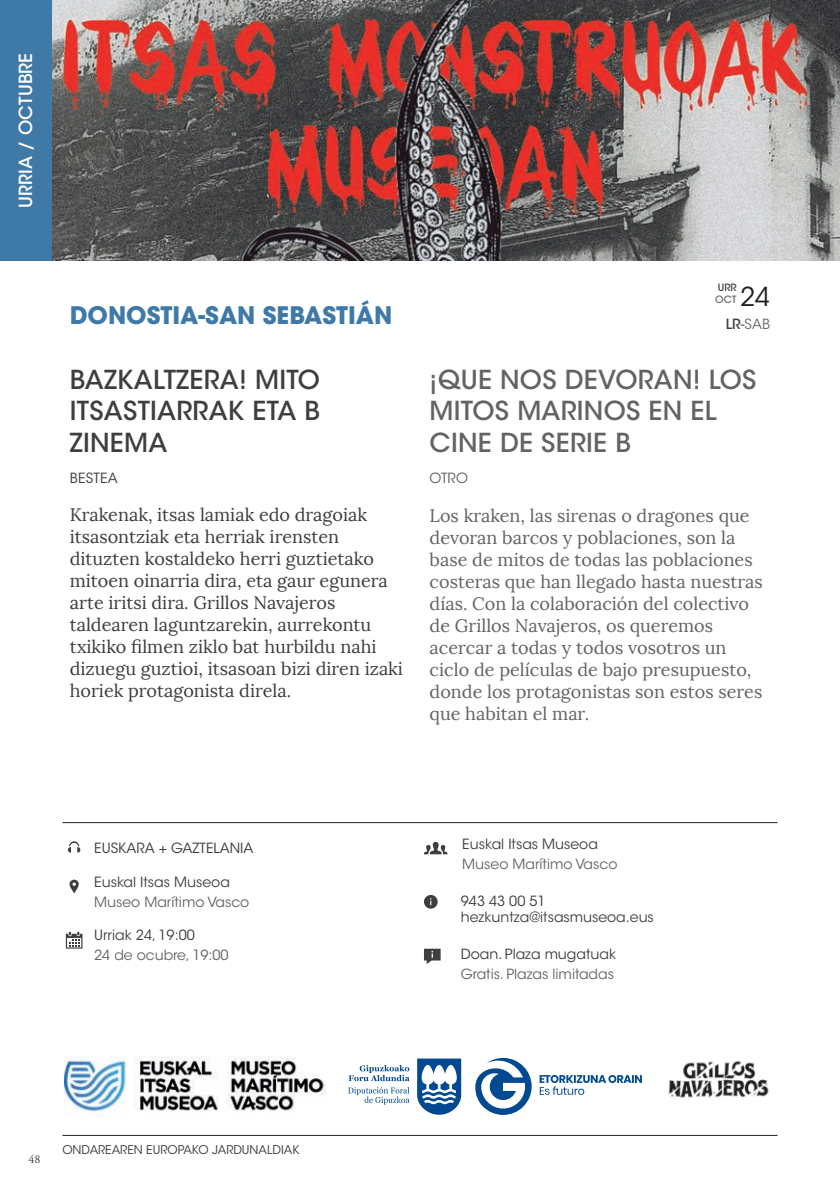
<style>
.page{position:relative;width:840px;height:1191px;background:#fff}
.page>*{position:absolute;margin:0;border:0;box-sizing:border-box;transform-origin:0 0}
.t1{font:500 26px/31.2px "ITC Avant Garde Std";letter-spacing:.01em;color:#636366}
.t2{font:500 26px/31.2px "ITC Avant Garde Std";letter-spacing:.01em;color:#3e3e3f;text-align:justify}
.t3{font:26px "ITC Avant Garde Std";color:#231f20}
.t4{font:700 24px "ITC Avant Garde Std";color:#3f79a7}
.t5{font:18px/22px "Lora";color:#636366}
.t6{font:18px/22px "Lora";color:#3e3e3f}
.t7{font:500 18px "ITC Avant Garde Std";letter-spacing:.005em;color:#fff}
.t8{font:14px/16.8px "ITC Avant Garde Std";color:#3e3e3f}
.t9{font:14px "ITC Avant Garde Std";color:#636366}
.t10{font:14px "ITC Avant Garde Std";color:#6c6d70}
.t11{font:12px "ITC Avant Garde Std";color:#3e3e3f}
.t12{font:12px "Adobe Garamond Pro";color:#3e3e3f}
.t13{font:500 10px "ITC Avant Garde Std";color:#3e3e3f}
.t14{font:500 10px "ITC Avant Garde Std";color:#6c6d70}
.s1{font-weight:500;color:#3e3e3f}
.s2{color:#3e3e3f}
</style>
<div class="page">
<img style="left:51px;top:0;width:788px;height:260px">
<div style="left:0;top:0;width:51px;height:260px;background:#3f79a7"></div>
<hr style="left:62px;top:822px;width:715px;height:1px;background:#231f20">
<svg style="left:68px;top:841px;width:12px;height:11px"></svg>
<svg style="left:424px;top:841px;width:23px;height:13px"></svg>
<svg style="left:424px;top:895px;width:14px;height:13px"></svg>
<svg style="left:424px;top:948px;width:16px;height:16px"></svg>
<svg style="left:69px;top:879px;width:10px;height:14px"></svg>
<svg style="left:66px;top:931px;width:16px;height:17px"></svg>
<hr style="left:62px;top:1135px;width:715px;height:1px;background:#231f20">
<img style="left:65px;top:1056px;width:261px;height:59px">
<img style="left:668px;top:1060px;width:101px;height:38px">
<svg style="left:417px;top:1058px;width:44px;height:57px"></svg>
<svg style="left:348px;top:1065px;width:61px;height:16px"></svg>
<svg style="left:348px;top:1087px;width:61px;height:17px"></svg>
<svg style="left:475px;top:1058px;width:56px;height:57px"></svg>
<svg style="left:539px;top:1075px;width:102px;height:20px"></svg>
<p class="t7" style="left:14px;top:208px;width:157px;rotate:-90deg">URRIA / OCTUBRE</p>
<h2 class="t4" style="left:70px;top:299px;width:324px">DONOSTIA-SAN SEBASTIÁN</h2>
<h1 class="t2" style="left:70px;top:364px;width:252px">BAZKALTZERA! MITO ITSASTIARRAK ETA B ZINEMA</h1>
<p class="t8" style="left:70px;top:469px;width:49px">BESTEA</p>
<p class="t6" style="left:70px;top:504px;width:334px">Krakenak, itsas lamiak edo dragoiak itsasontziak eta herriak irensten dituzten kostaldeko herri guztietako mitoen oinarria dira, eta gaur egunera arte iritsi dira. Grillos Navajeros taldearen laguntzarekin, aurrekontu txikiko filmen ziklo bat hurbildu nahi dizuegu guztioi, itsasoan bizi diren izaki horiek protagonista direla.</p>
<p class="t13" style="left:717px;top:281px;width:20px">URR</p>
<p class="t14" style="left:715px;top:293px;width:23px">OCT</p>
<h1 class="t3" style="left:739px;top:281px;width:31px">24</h1>
<p class="t10" style="left:725px;top:315px;width:46px"><span class="s1">LR</span><span class="s2">-</span>SAB</p>
<h1 class="t1" style="left:429px;top:364px;width:328px">¡QUE NOS DEVORAN! LOS<br>MITOS MARINOS EN EL<br>CINE DE SERIE B</h1>
<p class="t9" style="left:429px;top:469px;width:40px">OTRO</p>
<p class="t5" style="left:429px;top:504px;width:334px">Los kraken, las sirenas o dragones que devoran barcos y poblaciones, son la base de mitos de todas las poblaciones costeras que han llegado hasta nuestras días. Con la colaboración del colectivo de Grillos Navajeros, os queremos acercar a todas y todos vosotros un ciclo de películas de bajo presupuesto, donde los protagonistas son estos seres que habitan el mar.</p>
<p class="t8" style="left:94px;top:840px;width:161px">EUSKARA + GAZTELANIA</p>
<p class="t8" style="left:462px;top:836px;width:137px">Euskal Itsas Museoa</p>
<p class="t9" style="left:462px;top:856px;width:156px">Museo Marítimo Vasco</p>
<p class="t8" style="left:460px;top:892px;width:194px">943 43 00 51 hezkuntza@itsasmuseoa.eus</p>
<p class="t8" style="left:460px;top:945px;width:157px">Doan. Plaza mugatuak</p>
<p class="t9" style="left:460px;top:965px;width:155px">Gratis. Plazas limitadas</p>
<p class="t8" style="left:94px;top:874px;width:137px">Euskal Itsas Museoa</p>
<p class="t9" style="left:94px;top:893px;width:156px">Museo Marítimo Vasco</p>
<p class="t8" style="left:94px;top:926px;width:102px">Urriak 24, 19:00</p>
<p class="t9" style="left:94px;top:946px;width:136px">24 de ocubre, 19:00</p>
<p class="t12" style="left:28px;top:1151px;width:13px">48</p>
<p class="t11" style="left:62px;top:1142px;width:238px">ONDAREAREN EUROPAKO JARDUNALDIAK</p>
</div>
